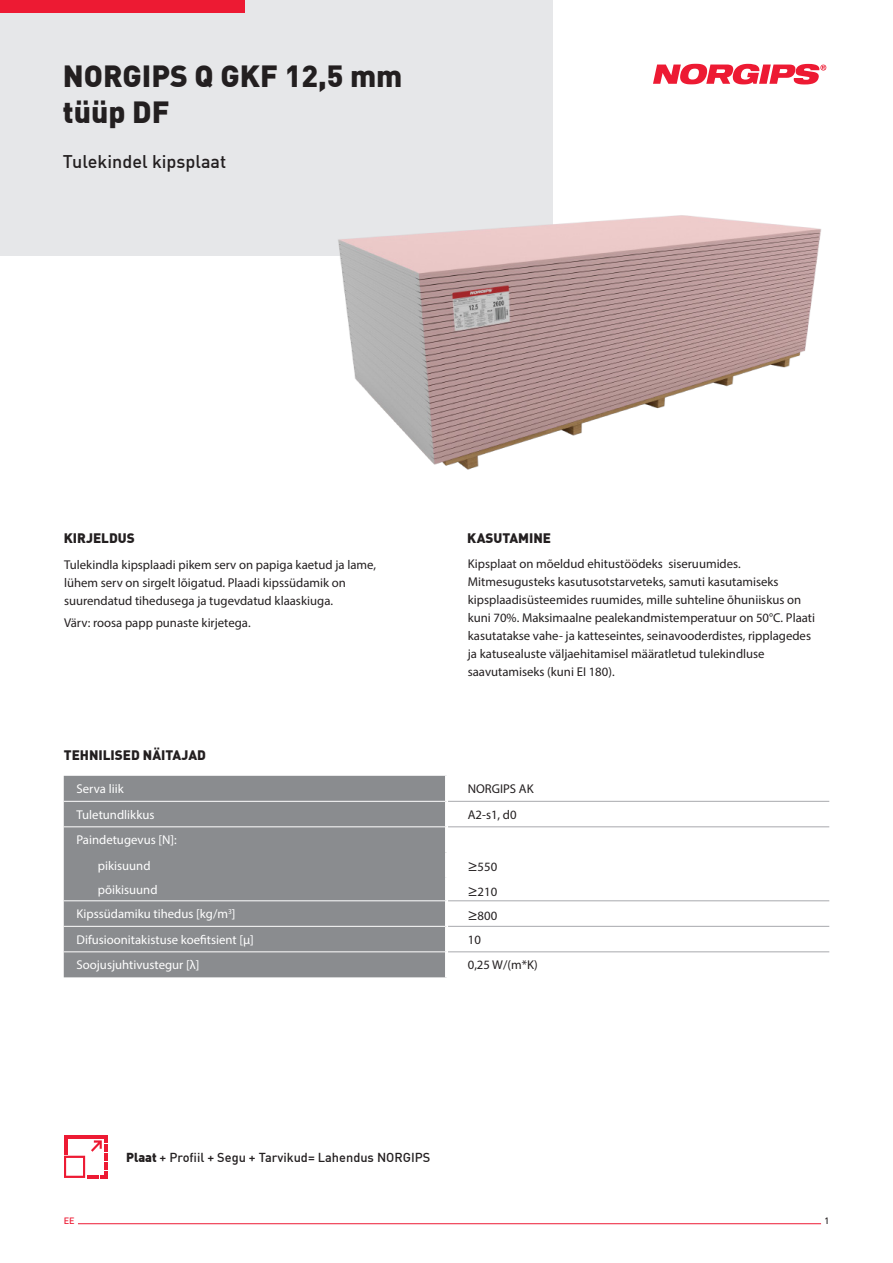
<style>
.page{position:relative;width:893px;height:1263px;background:#fff}
.page>*{position:absolute;margin:0;border:0;box-sizing:border-box;transform-origin:0 0}
.t1{font:900 30px/36px "DIN Offc Pro";color:#231f20}
.t2{font:500 18px "DIN Offc Pro";color:#231f20}
.header_2{font:900 13.5px "DIN Offc Pro";color:#231f20}
.txt{font:12.75px/18px "Myriad Pro";color:#231f20}
.t3{font:12.75px "Myriad Pro";color:#fff}
.t4{font:500 12.75px "DIN Offc Pro";color:#231f20}
.t5{font:500 9px "DIN Offc Pro";color:#ed1a33}
.t6{font:500 9px "DIN Offc Pro";color:#231f20}
.s1{font-size:16.5px}
.s2{font-weight:900}
</style>
<div class="page">
<div style="left:0;top:0;width:553px;height:255px;background:#e6e7e9"></div>
<div style="left:0;top:0;width:244px;height:13px;background:#ed1a33"></div>
<svg style="left:653px;top:64px;width:173px;height:20px"></svg>
<img style="left:327px;top:215px;width:494px;height:255px">
<hr style="left:78px;top:1223px;width:743px;height:1px;background:#ed1a33">
<svg style="left:64px;top:1135px;width:43px;height:44px"></svg>
<div style="left:64px;top:776px;width:381px;height:201px;background:#8a8c8f"></div>
<hr style="left:64px;top:801px;width:381px;height:1px;background:#fff">
<hr style="left:64px;top:826px;width:381px;height:1px;background:#fff">
<hr style="left:64px;top:900px;width:381px;height:1px;background:#fff">
<hr style="left:64px;top:926px;width:381px;height:1px;background:#fff">
<hr style="left:64px;top:951px;width:381px;height:1px;background:#fff">
<hr style="left:448px;top:801px;width:381px;height:1px;background:#a8a9ad">
<hr style="left:448px;top:826px;width:381px;height:1px;background:#a8a9ad">
<hr style="left:448px;top:900px;width:381px;height:1px;background:#a8a9ad">
<hr style="left:448px;top:926px;width:381px;height:1px;background:#a8a9ad">
<hr style="left:448px;top:951px;width:381px;height:1px;background:#a8a9ad">
<p class="t1" style="left:63px;top:56px;width:341px">NORGIPS Q GKF 12,5 mm tüüp DF</p>
<p class="t2" style="left:63px;top:147px;width:165px">Tulekindel kipsplaat</p>
<p class="header_2" style="left:64px;top:527px;width:72px">KIRJELDUS</p>
<p class="header_2" style="left:467px;top:527px;width:85px">KASUTAMINE</p>
<p class="txt" style="left:64px;top:555px;width:313px">Tulekindla kipsplaadi pikem serv on papiga kaetud ja lame, lühem serv on sirgelt lõigatud. Plaadi kipssüdamik on suurendatud tihedusega ja tugevdatud klaaskiuga.</p>
<p class="txt" style="left:64px;top:613px;width:188px">Värv: roosa papp punaste kirjetega.</p>
<p class="header_2" style="left:64px;top:744px;width:144px">TEHNILISED NÄITAJAD</p>
<p class="txt" style="left:468px;top:555px;width:349px">Kipsplaat on mõeldud ehitustöödeks siseruumides.<br>Mitmesugusteks kasutusotstarveteks, samuti kasutamiseks kipsplaadisüsteemides ruumides, mille suhteline õhuniiskus on kuni 70%. Maksimaalne pealekandmistemperatuur on 50°C. Plaati kasutatakse vahe- ja katteseintes, seinavooderdistes, ripplagedes ja katusealuste väljaehitamisel määratletud tulekindluse saavutamiseks (kuni EI 180).</p>
<p class="t3" style="left:77px;top:781px;width:49px">Serva liik</p>
<p class="txt" style="left:468px;top:780px;width:67px">NORGIPS AK</p>
<p class="t3" style="left:77px;top:807px;width:79px">Tuletundlikkus</p>
<p class="txt" style="left:468px;top:805px;width:50px">A2-s1, d0</p>
<p class="t3" style="left:77px;top:832px;width:102px">Paindetugevus [N]:</p>
<p class="t3" style="left:98px;top:858px;width:54px">pikisuund</p>
<p class="txt" style="left:468px;top:858px;width:31px"><span class="s1">≥</span>550</p>
<p class="t3" style="left:98px;top:882px;width:61px">põikisuund</p>
<p class="txt" style="left:468px;top:882px;width:31px"><span class="s1">≥</span>210</p>
<p class="t3" style="left:77px;top:906px;width:160px">Kipssüdamiku tihedus [kg/m<sup>3</sup>]</p>
<p class="txt" style="left:468px;top:906px;width:31px"><span class="s1">≥</span>800</p>
<p class="t3" style="left:77px;top:932px;width:179px">Difusioonitakistuse koefitsient [µ]</p>
<p class="txt" style="left:468px;top:930px;width:15px">10</p>
<p class="t3" style="left:77px;top:957px;width:124px">Soojusjuhtivustegur [λ]</p>
<p class="txt" style="left:468px;top:956px;width:72px">0,25 W/(m*K)</p>
<p class="t4" style="left:126px;top:1147px;width:306px"><span class="s2">Plaat</span> + Profiil + Segu + Tarvikud= Lahendus NORGIPS</p>
<p class="t5" style="left:64px;top:1213px;width:12px">EE</p>
<p class="t6" style="left:824px;top:1213px;width:6px">1</p>
</div>
